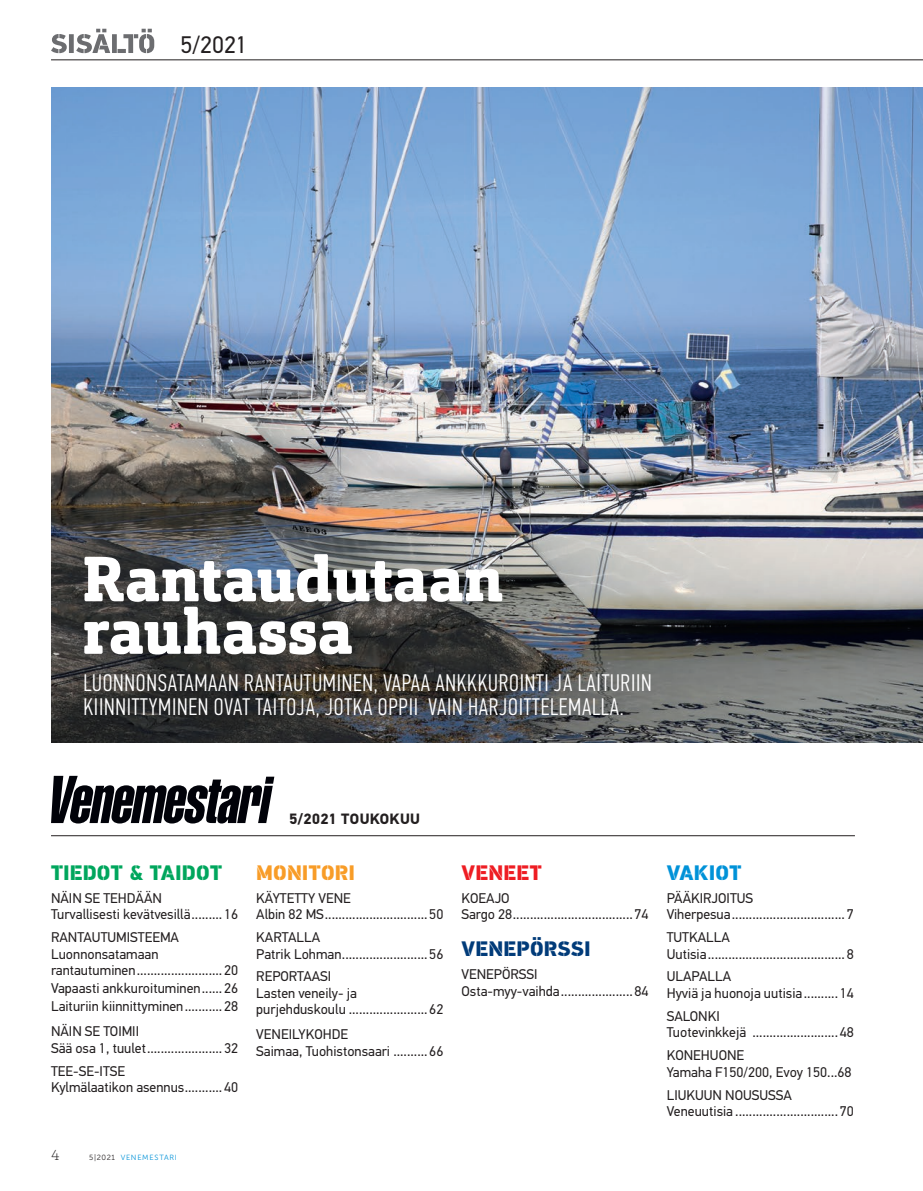
<style>
.page{position:relative;width:923px;height:1191px;background:#fff}
.page>*{position:absolute;margin:0;border:0;box-sizing:border-box;transform-origin:0 0}
._01_Otsikko_bold_56{font:800 63px/52.5px "Orgon Slab";letter-spacing:-.005em;color:#fff}
._02_Ingressi{font:300 24px/24.8px "PF Din Text Comp Pro";letter-spacing:.03em;color:#fff}
.t1{font:24px "PFDIN Text Pro";color:#231f20}
._01_OTSIKKO_Palsta_S{font:900 21px "PF Din Stencil";letter-spacing:.01em;color:#00a65d}
._04_Leipis_SisältöSi{font:900 21px "PF Din Stencil";letter-spacing:.01em;color:#013b79}
._01_OTSIKKO_Palsta_S-2{font:900 21px "PF Din Stencil";letter-spacing:.005em;color:#f89c27}
._01_OTSIKKO_Palsta_S-3{font:900 21px "PF Din Stencil";letter-spacing:.01em;color:#ee1d23}
._01_OTSIKKO_Palsta_S-4{font:900 21px "PF Din Stencil";letter-spacing:.015em;color:#0092d8}
.t2{font:700 15px "PFDIN Text Pro";letter-spacing:.02em;color:#231f20}
.t3{font:100 15px "Orgon Slab";color:#231f20}
._04_Leipis_SisältöSi-2{font:14.1px/16.5px "PFDIN Text Pro";color:#231f20}
.t4{font:7.5px "Museo Sans 300";letter-spacing:.095em;color:#0092d8}
.s1{color:#231f20}
</style>
<div class="page">
<hr style="left:51px;top:60px;width:872px;height:1px;background:#231f20">
<svg style="left:51px;top:29px;width:103px;height:24px"></svg>
<svg style="left:51px;top:776px;width:223px;height:47px"></svg>
<img style="left:51px;top:87px;width:872px;height:655px">
<hr style="left:51px;top:835px;width:804px;height:1px;background:#231f20">
<p class="t1" style="left:180px;top:31px;width:69px">5/2021</p>
<p class="_01_Otsikko_bold_56" style="left:82px;top:553px;width:423px">Rantaudutaan rauhassa</p>
<p class="_02_Ingressi" style="left:83px;top:670px;width:570px">LUONNONSATAMAAN RANTAUTUMINEN, VAPAA ANKKKUROINTI JA LAITURIIN<br>KIINNITTYMINEN OVAT TAITOJA, JOTKA OPPII VAIN HARJOITTELEMALLA.</p>
<p class="_01_OTSIKKO_Palsta_S" style="left:51px;top:859px;width:172px">TIEDOT &amp; TAIDOT</p>
<p class="_04_Leipis_SisältöSi-2" style="left:51px;top:889px;width:189px">NÄIN SE TEHDÄÄN<br>Turvallisesti kevätvesillä.........16</p>
<p class="_04_Leipis_SisältöSi-2" style="left:51px;top:929px;width:189px">RANTAUTUMISTEEMA<br>Luonnonsatamaan rantautuminen.........................20</p>
<p class="_04_Leipis_SisältöSi-2" style="left:51px;top:980px;width:189px">Vapaasti ankkuroituminen......26</p>
<p class="_04_Leipis_SisältöSi-2" style="left:51px;top:998px;width:189px">Laituriin kiinnittyminen...........28</p>
<p class="_04_Leipis_SisältöSi-2" style="left:51px;top:1023px;width:189px">NÄIN SE TOIMII<br>Sää osa 1, tuulet......................32</p>
<p class="_04_Leipis_SisältöSi-2" style="left:51px;top:1062px;width:189px">TEE-SE-ITSE<br>Kylmälaatikon asennus...........40</p>
<p class="t2" style="left:289px;top:809px;width:132px">5/2021 TOUKOKUU</p>
<p class="_01_OTSIKKO_Palsta_S-2" style="left:256px;top:859px;width:100px">MONITORI</p>
<p class="_04_Leipis_SisältöSi-2" style="left:256px;top:889px;width:189px">KÄYTETTY VENE<br>Albin 82 MS..............................50</p>
<p class="_04_Leipis_SisältöSi-2" style="left:256px;top:929px;width:189px">KARTALLA<br>Patrik Lohman.........................56</p>
<p class="_04_Leipis_SisältöSi-2" style="left:256px;top:968px;width:189px">REPORTAASI<br>Lasten veneily- ja purjehduskoulu .......................62</p>
<p class="_04_Leipis_SisältöSi-2" style="left:256px;top:1026px;width:189px">VENEILYKOHDE<br>Saimaa, Tuohistonsaari ..........66</p>
<p class="t3" style="left:51px;top:1145px;width:10px">4</p>
<p class="t4" style="left:89px;top:1153px;width:89px"><span class="s1">5|2021</span> VENEMESTARI</p>
<p class="_01_OTSIKKO_Palsta_S-3" style="left:461px;top:859px;width:82px">VENEET</p>
<p class="_04_Leipis_SisältöSi-2" style="left:461px;top:889px;width:189px">KOEAJO<br>Sargo 28...................................74</p>
<p class="_04_Leipis_SisältöSi" style="left:461px;top:936px;width:131px">VENEPÖRSSI</p>
<p class="_04_Leipis_SisältöSi-2" style="left:461px;top:966px;width:189px">VENEPÖRSSI<br>Osta-myy-vaihda.....................84</p>
<p class="_01_OTSIKKO_Palsta_S-4" style="left:666px;top:859px;width:76px">VAKIOT</p>
<p class="_04_Leipis_SisältöSi-2" style="left:666px;top:889px;width:189px">PÄÄKIRJOITUS<br>Viherpesua................................. 7</p>
<p class="_04_Leipis_SisältöSi-2" style="left:666px;top:929px;width:189px">TUTKALLA<br>Uutisia........................................ 8</p>
<p class="_04_Leipis_SisältöSi-2" style="left:666px;top:968px;width:189px">ULAPALLA<br>Hyviä ja huonoja uutisia..........14</p>
<p class="_04_Leipis_SisältöSi-2" style="left:666px;top:1008px;width:189px">SALONKI<br>Tuotevinkkejä .........................48</p>
<p class="_04_Leipis_SisältöSi-2" style="left:666px;top:1047px;width:186px">KONEHUONE<br>Yamaha F150/200, Evoy 150...68</p>
<p class="_04_Leipis_SisältöSi-2" style="left:666px;top:1086px;width:189px">LIUKUUN NOUSUSSA<br>Veneuutisia ..............................70</p>
</div>
